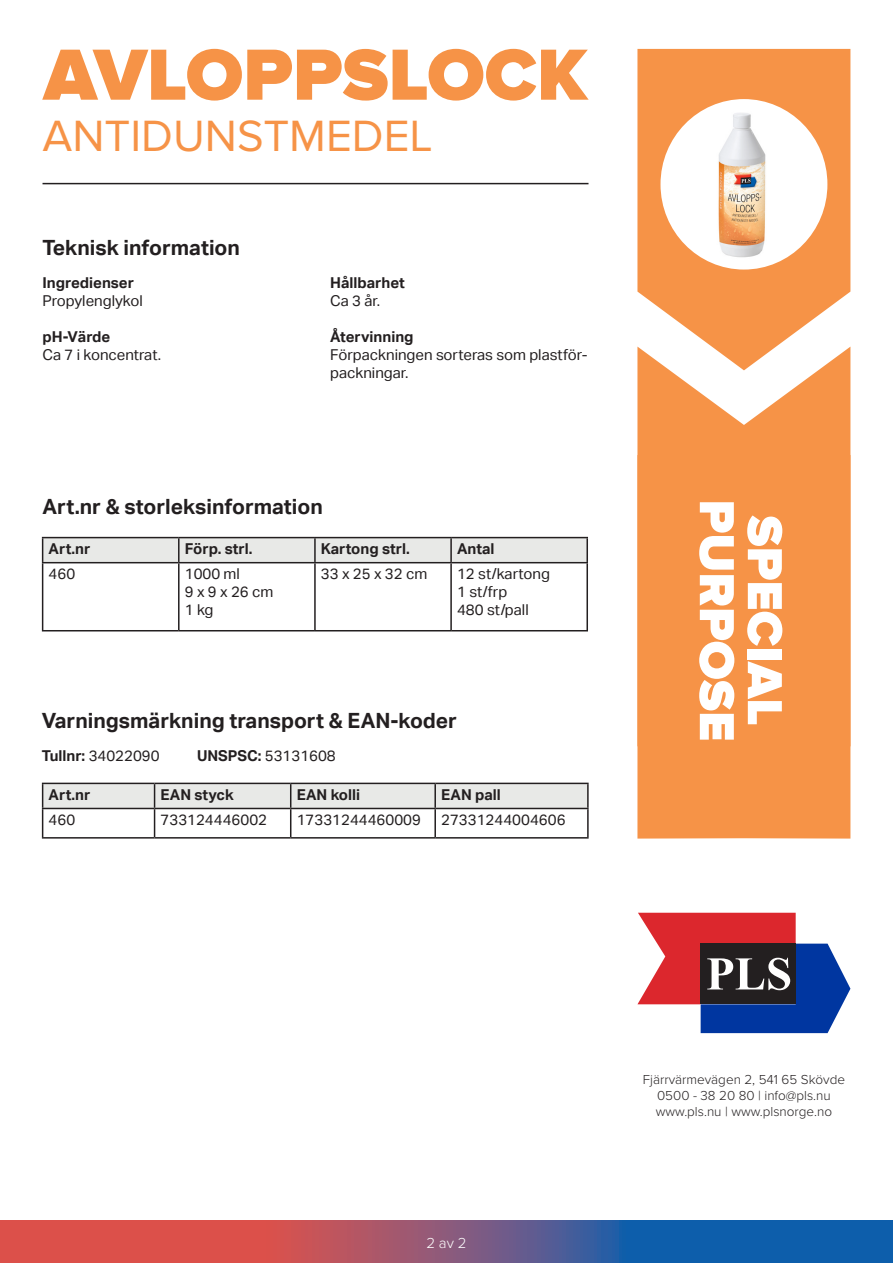
<style>
.page{position:relative;width:893px;height:1263px;background:#fff}
.page>*{position:absolute;margin:0;border:0;box-sizing:border-box;transform-origin:0 0}
.t1{font:900 75px "Proxima Nova";color:#f69347}
.t2{font:900 51px "Proxima Nova";color:#fff}
.t3{font:45.45px "Proxima Nova";color:#f69347}
.t4{font:700 21px "Aktiv Grotesk";color:#231f20}
.t5{font:15px/18px "Aktiv Grotesk";color:#231f20}
.t6{font:700 15px "Aktiv Grotesk";color:#231f20}
.t7{font:300 15px "Proxima Nova";color:#fff}
.t8{font:300 13.5px "Proxima Nova";color:#231f20}
.s1{font-weight:700}
</style>
<div class="page">
<hr style="left:43px;top:183px;width:545px;height:1px;background:#231f20">
<svg style="left:637px;top:49px;width:213px;height:298px;fill:#f69347"></svg>
<div style="left:660px;top:99px;width:167px;height:171px;background:#fff;border-radius:50%"></div>
<svg style="left:0;top:1220px;width:893px;height:43px"></svg>
<img style="left:718px;top:113px;width:48px;height:145px">
<hr style="left:42px;top:537px;width:137px;height:1px;background:#231f20">
<svg style="left:42px;top:538px;width:544px;height:24px"></svg>
<hr style="left:179px;top:537px;width:136px;height:1px;background:#231f20">
<hr style="left:178px;top:538px;width:2px;height:24px;background:#231f20">
<hr style="left:315px;top:537px;width:136px;height:1px;background:#231f20">
<hr style="left:314px;top:538px;width:2px;height:24px;background:#231f20">
<hr style="left:451px;top:537px;width:137px;height:1px;background:#231f20">
<hr style="left:450px;top:538px;width:2px;height:24px;background:#231f20">
<hr style="left:586px;top:538px;width:2px;height:24px;background:#231f20">
<hr style="left:42px;top:562px;width:137px;height:1px;background:#231f20">
<hr style="left:42px;top:563px;width:1px;height:67px;background:#231f20">
<hr style="left:179px;top:562px;width:136px;height:1px;background:#231f20">
<hr style="left:178px;top:563px;width:2px;height:67px;background:#231f20">
<hr style="left:315px;top:562px;width:136px;height:1px;background:#231f20">
<hr style="left:314px;top:563px;width:2px;height:67px;background:#231f20">
<hr style="left:451px;top:562px;width:137px;height:1px;background:#231f20">
<hr style="left:450px;top:563px;width:2px;height:67px;background:#231f20">
<hr style="left:586px;top:563px;width:2px;height:67px;background:#231f20">
<hr style="left:42px;top:630px;width:137px;height:1px;background:#231f20">
<hr style="left:179px;top:630px;width:136px;height:1px;background:#231f20">
<hr style="left:315px;top:630px;width:136px;height:1px;background:#231f20">
<hr style="left:451px;top:630px;width:137px;height:1px;background:#231f20">
<svg style="left:637px;top:913px;width:213px;height:120px"></svg>
<svg style="left:637px;top:347px;width:213px;height:108px;fill:#f69347"></svg>
<div style="left:637px;top:455px;width:213px;height:383px;background:#f69347"></div>
<hr style="left:435px;top:783px;width:154px;height:1px;background:#231f20">
<hr style="left:587px;top:784px;width:2px;height:24px;background:#231f20">
<svg style="left:42px;top:783px;width:546px;height:54px"></svg>
<hr style="left:435px;top:808px;width:154px;height:1px;background:#231f20">
<hr style="left:434px;top:809px;width:2px;height:28px;background:#231f20">
<hr style="left:587px;top:809px;width:2px;height:28px;background:#231f20">
<hr style="left:42px;top:837px;width:113px;height:1px;background:#231f20">
<hr style="left:155px;top:837px;width:136px;height:1px;background:#231f20">
<hr style="left:291px;top:837px;width:144px;height:1px;background:#231f20">
<hr style="left:435px;top:837px;width:154px;height:1px;background:#231f20">
<p class="t1" style="left:44px;top:31px;width:545px">AVLOPPSLOCK</p>
<p class="t3" style="left:43px;top:110px;width:392px">ANTIDUNSTMEDEL</p>
<p class="t4" style="left:43px;top:235px;width:199px">Teknisk information</p>
<p class="t6" style="left:43px;top:274px;width:93px">Ingredienser</p>
<p class="t5" style="left:43px;top:292px;width:102px">Propylenglykol</p>
<p class="t6" style="left:43px;top:328px;width:69px">pH-Värde</p>
<p class="t5" style="left:43px;top:346px;width:120px">Ca 7 i koncentrat.</p>
<p class="t6" style="left:330px;top:274px;width:76px">Hållbarhet</p>
<p class="t5" style="left:330px;top:292px;width:52px">Ca 3 år.</p>
<p class="t6" style="left:330px;top:328px;width:85px">Återvinning</p>
<p class="t5" style="left:330px;top:346px;width:259px">Förpackningen sorteras som plastför&shy;packningar.</p>
<p class="t4" style="left:43px;top:494px;width:282px">Art.nr &amp; storleksinformation</p>
<p class="t6" style="left:49px;top:540px;width:43px">Art.nr</p>
<p class="t6" style="left:185px;top:540px;width:69px">Förp. strl.</p>
<p class="t6" style="left:321px;top:540px;width:90px">Kartong strl.</p>
<p class="t6" style="left:457px;top:540px;width:39px">Antal</p>
<p class="t5" style="left:49px;top:565px;width:28px">460</p>
<p class="t5" style="left:185px;top:565px;width:57px">1000 ml</p>
<p class="t5" style="left:185px;top:583px;width:90px">9 x 9 x 26 cm</p>
<p class="t5" style="left:185px;top:601px;width:30px">1 kg</p>
<p class="t5" style="left:321px;top:565px;width:108px">33 x 25 x 32 cm</p>
<p class="t5" style="left:457px;top:565px;width:94px">12 st/kartong</p>
<p class="t5" style="left:457px;top:583px;width:52px">1 st/frp</p>
<p class="t5" style="left:457px;top:601px;width:73px">480 st/pall</p>
<p class="t4" style="left:42px;top:709px;width:417px">Varningsmärkning transport &amp; EAN-koder</p>
<p class="t5" style="left:197px;top:747px;width:140px"><span class="s1">UNSPSC:</span> 53131608</p>
<p class="t5" style="left:42px;top:747px;width:119px"><span class="s1">Tullnr:</span> 34022090</p>
<p class="t6" style="left:49px;top:786px;width:43px">Art.nr</p>
<p class="t6" style="left:161px;top:786px;width:75px">EAN styck</p>
<p class="t6" style="left:297px;top:786px;width:65px">EAN kolli</p>
<p class="t6" style="left:441px;top:786px;width:61px">EAN pall</p>
<p class="t5" style="left:49px;top:811px;width:28px">460</p>
<p class="t5" style="left:161px;top:811px;width:108px">733124446002</p>
<p class="t5" style="left:297px;top:811px;width:126px">17331244460009</p>
<p class="t5" style="left:441px;top:811px;width:126px">27331244004606</p>
<p class="t2" style="left:746px;top:499px;width:243px;rotate:90deg">PURPOSE</p>
<p class="t2" style="left:794px;top:515px;width:212px;rotate:90deg">SPECIAL</p>
<p class="t7" style="left:426px;top:1231px;width:42px">2 av 2</p>
<p class="t8" style="left:643px;top:1069px;width:204px">Fjärrvärmevägen 2, 541 65 Skövde</p>
<p class="t8" style="left:657px;top:1086px;width:175px">0500 - 38 20 80 | info@pls.nu</p>
<p class="t8" style="left:656px;top:1102px;width:178px">www.pls.nu | www.plsnorge.no</p>
</div>
